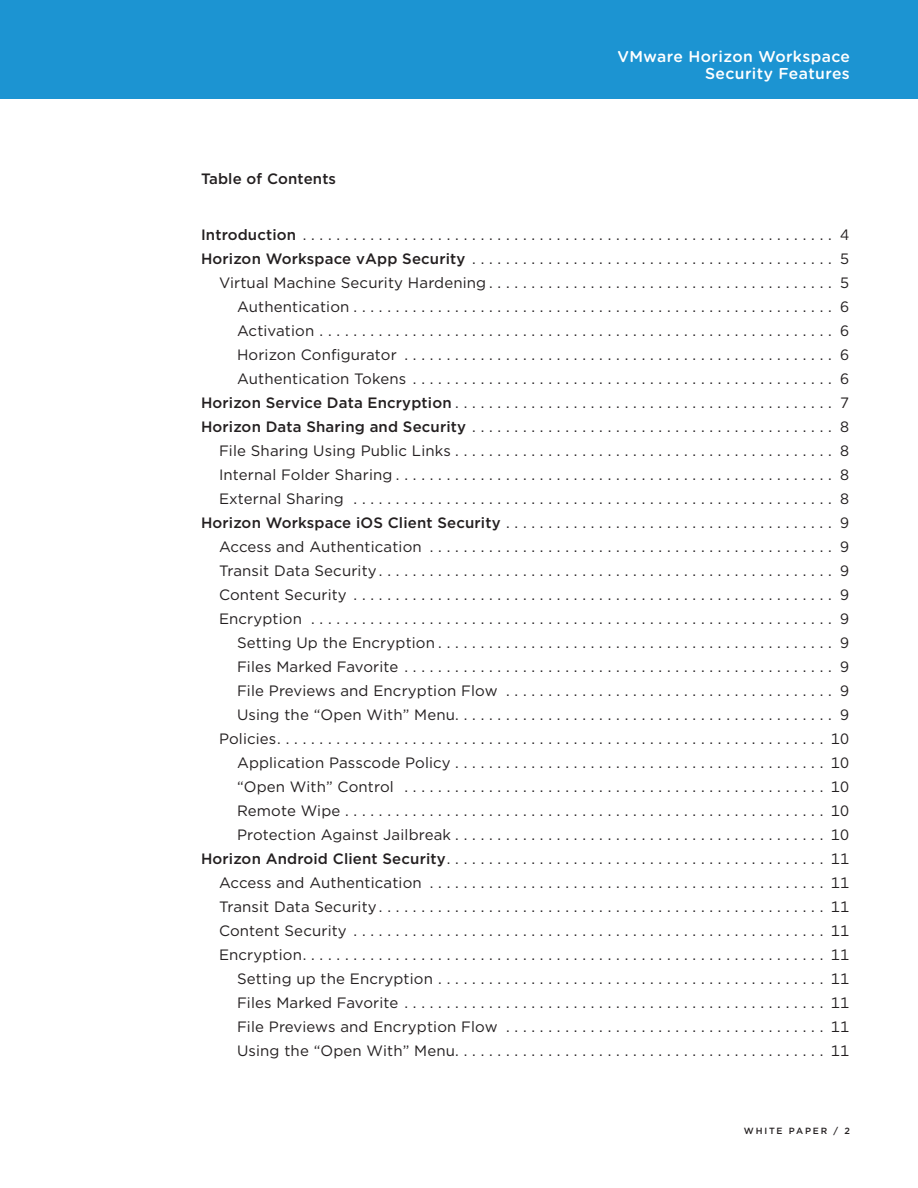
<style>
.page{position:relative;width:918px;height:1188px;background:#fff}
.page>*{position:absolute;margin:0;border:0;box-sizing:border-box;transform-origin:0 0}
.t1{font:500 15.75px/17.2px "Gotham Rounded";letter-spacing:.025em;color:#fff;text-align:right}
.TOC_subhead{font:15px "Gotham";letter-spacing:.01em;color:#231f20}
.TOC_head{font:500 15px "Gotham";letter-spacing:.01em;color:#231f20}
.Folio{font:500 9px "Gotham";letter-spacing:.2em;color:#231f20}
.s1{font-weight:500}
</style>
<div class="page">
<div style="left:0;top:0;width:918px;height:99px;background:#1c94d2"></div>
<p class="TOC_head" style="left:201px;top:169px;width:137px">Table of Contents</p>
<p class="t1" style="left:618px;top:47px;width:234px">VMware Horizon Workspace<br>Security Features</p>
<p class="TOC_subhead" style="left:201px;top:225px;width:650px"><span class="s1">Introduction</span> . . . . . . . . . . . . . . . . . . . . . . . . . . . . . . . . . . . . . . . . . . . . . . . . . . . . . . . . . . . . . . . 4</p>
<p class="TOC_subhead" style="left:201px;top:249px;width:650px"><span class="s1">Horizon Workspace vApp Security</span> . . . . . . . . . . . . . . . . . . . . . . . . . . . . . . . . . . . . . . . . . . . 5</p>
<p class="TOC_subhead" style="left:219px;top:273px;width:632px">Virtual Machine Security Hardening . . . . . . . . . . . . . . . . . . . . . . . . . . . . . . . . . . . . . . . . . 5</p>
<p class="TOC_subhead" style="left:237px;top:297px;width:614px">Authentication . . . . . . . . . . . . . . . . . . . . . . . . . . . . . . . . . . . . . . . . . . . . . . . . . . . . . . . . . 6</p>
<p class="TOC_subhead" style="left:237px;top:321px;width:614px">Activation . . . . . . . . . . . . . . . . . . . . . . . . . . . . . . . . . . . . . . . . . . . . . . . . . . . . . . . . . . . . . 6</p>
<p class="TOC_subhead" style="left:237px;top:345px;width:614px">Horizon Configurator . . . . . . . . . . . . . . . . . . . . . . . . . . . . . . . . . . . . . . . . . . . . . . . . . . . 6</p>
<p class="TOC_subhead" style="left:237px;top:369px;width:614px">Authentication Tokens . . . . . . . . . . . . . . . . . . . . . . . . . . . . . . . . . . . . . . . . . . . . . . . . . . 6</p>
<p class="TOC_subhead" style="left:201px;top:393px;width:650px"><span class="s1">Horizon Service Data Encryption</span> . . . . . . . . . . . . . . . . . . . . . . . . . . . . . . . . . . . . . . . . . . . . . 7</p>
<p class="TOC_subhead" style="left:201px;top:417px;width:650px"><span class="s1">Horizon Data Sharing and Security</span> . . . . . . . . . . . . . . . . . . . . . . . . . . . . . . . . . . . . . . . . . . . 8</p>
<p class="TOC_subhead" style="left:219px;top:441px;width:632px">File Sharing Using Public Links . . . . . . . . . . . . . . . . . . . . . . . . . . . . . . . . . . . . . . . . . . . . . 8</p>
<p class="TOC_subhead" style="left:219px;top:465px;width:632px">Internal Folder Sharing . . . . . . . . . . . . . . . . . . . . . . . . . . . . . . . . . . . . . . . . . . . . . . . . . . . . 8</p>
<p class="TOC_subhead" style="left:219px;top:489px;width:632px">External Sharing . . . . . . . . . . . . . . . . . . . . . . . . . . . . . . . . . . . . . . . . . . . . . . . . . . . . . . . . . 8</p>
<p class="TOC_subhead" style="left:201px;top:513px;width:650px"><span class="s1">Horizon Workspace iOS Client Security</span> . . . . . . . . . . . . . . . . . . . . . . . . . . . . . . . . . . . . . . . 9</p>
<p class="TOC_subhead" style="left:219px;top:537px;width:632px">Access and Authentication . . . . . . . . . . . . . . . . . . . . . . . . . . . . . . . . . . . . . . . . . . . . . . . . 9</p>
<p class="TOC_subhead" style="left:219px;top:561px;width:632px">Transit Data Security . . . . . . . . . . . . . . . . . . . . . . . . . . . . . . . . . . . . . . . . . . . . . . . . . . . . . . 9</p>
<p class="TOC_subhead" style="left:219px;top:585px;width:632px">Content Security . . . . . . . . . . . . . . . . . . . . . . . . . . . . . . . . . . . . . . . . . . . . . . . . . . . . . . . . . 9</p>
<p class="TOC_subhead" style="left:219px;top:609px;width:632px">Encryption . . . . . . . . . . . . . . . . . . . . . . . . . . . . . . . . . . . . . . . . . . . . . . . . . . . . . . . . . . . . . . 9</p>
<p class="TOC_subhead" style="left:237px;top:633px;width:614px">Setting Up the Encryption . . . . . . . . . . . . . . . . . . . . . . . . . . . . . . . . . . . . . . . . . . . . . . . 9</p>
<p class="TOC_subhead" style="left:237px;top:657px;width:614px">Files Marked Favorite . . . . . . . . . . . . . . . . . . . . . . . . . . . . . . . . . . . . . . . . . . . . . . . . . . . 9</p>
<p class="TOC_subhead" style="left:237px;top:681px;width:614px">File Previews and Encryption Flow . . . . . . . . . . . . . . . . . . . . . . . . . . . . . . . . . . . . . . . 9</p>
<p class="TOC_subhead" style="left:237px;top:705px;width:614px">Using the “Open With” Menu............................................. 9</p>
<p class="TOC_subhead" style="left:219px;top:729px;width:632px">Policies . . . . . . . . . . . . . . . . . . . . . . . . . . . . . . . . . . . . . . . . . . . . . . . . . . . . . . . . . . . . . . . . . 10</p>
<p class="TOC_subhead" style="left:237px;top:753px;width:614px">Application Passcode Policy . . . . . . . . . . . . . . . . . . . . . . . . . . . . . . . . . . . . . . . . . . . . 10</p>
<p class="TOC_subhead" style="left:237px;top:777px;width:614px">“Open With” Control . . . . . . . . . . . . . . . . . . . . . . . . . . . . . . . . . . . . . . . . . . . . . . . . . . 10</p>
<p class="TOC_subhead" style="left:237px;top:801px;width:614px">Remote Wipe . . . . . . . . . . . . . . . . . . . . . . . . . . . . . . . . . . . . . . . . . . . . . . . . . . . . . . . . . 10</p>
<p class="TOC_subhead" style="left:237px;top:825px;width:614px">Protection Against Jailbreak . . . . . . . . . . . . . . . . . . . . . . . . . . . . . . . . . . . . . . . . . . . . 10</p>
<p class="TOC_subhead" style="left:201px;top:849px;width:650px"><span class="s1">Horizon Android Client Security</span> . . . . . . . . . . . . . . . . . . . . . . . . . . . . . . . . . . . . . . . . . . . . . 11</p>
<p class="TOC_subhead" style="left:219px;top:873px;width:632px">Access and Authentication . . . . . . . . . . . . . . . . . . . . . . . . . . . . . . . . . . . . . . . . . . . . . . . 11</p>
<p class="TOC_subhead" style="left:219px;top:897px;width:632px">Transit Data Security . . . . . . . . . . . . . . . . . . . . . . . . . . . . . . . . . . . . . . . . . . . . . . . . . . . . . 11</p>
<p class="TOC_subhead" style="left:219px;top:921px;width:632px">Content Security . . . . . . . . . . . . . . . . . . . . . . . . . . . . . . . . . . . . . . . . . . . . . . . . . . . . . . . . 11</p>
<p class="TOC_subhead" style="left:219px;top:945px;width:632px">Encryption . . . . . . . . . . . . . . . . . . . . . . . . . . . . . . . . . . . . . . . . . . . . . . . . . . . . . . . . . . . . . . 11</p>
<p class="TOC_subhead" style="left:237px;top:969px;width:614px">Setting up the Encryption . . . . . . . . . . . . . . . . . . . . . . . . . . . . . . . . . . . . . . . . . . . . . . 11</p>
<p class="TOC_subhead" style="left:237px;top:993px;width:614px">Files Marked Favorite . . . . . . . . . . . . . . . . . . . . . . . . . . . . . . . . . . . . . . . . . . . . . . . . . . 11</p>
<p class="TOC_subhead" style="left:237px;top:1017px;width:614px">File Previews and Encryption Flow . . . . . . . . . . . . . . . . . . . . . . . . . . . . . . . . . . . . . . 11</p>
<p class="TOC_subhead" style="left:237px;top:1041px;width:614px">Using the “Open With” Menu............................................ 11</p>
<p class="Folio" style="left:744px;top:1125px;width:108px">WHITE PAPER / 2</p>
</div>
